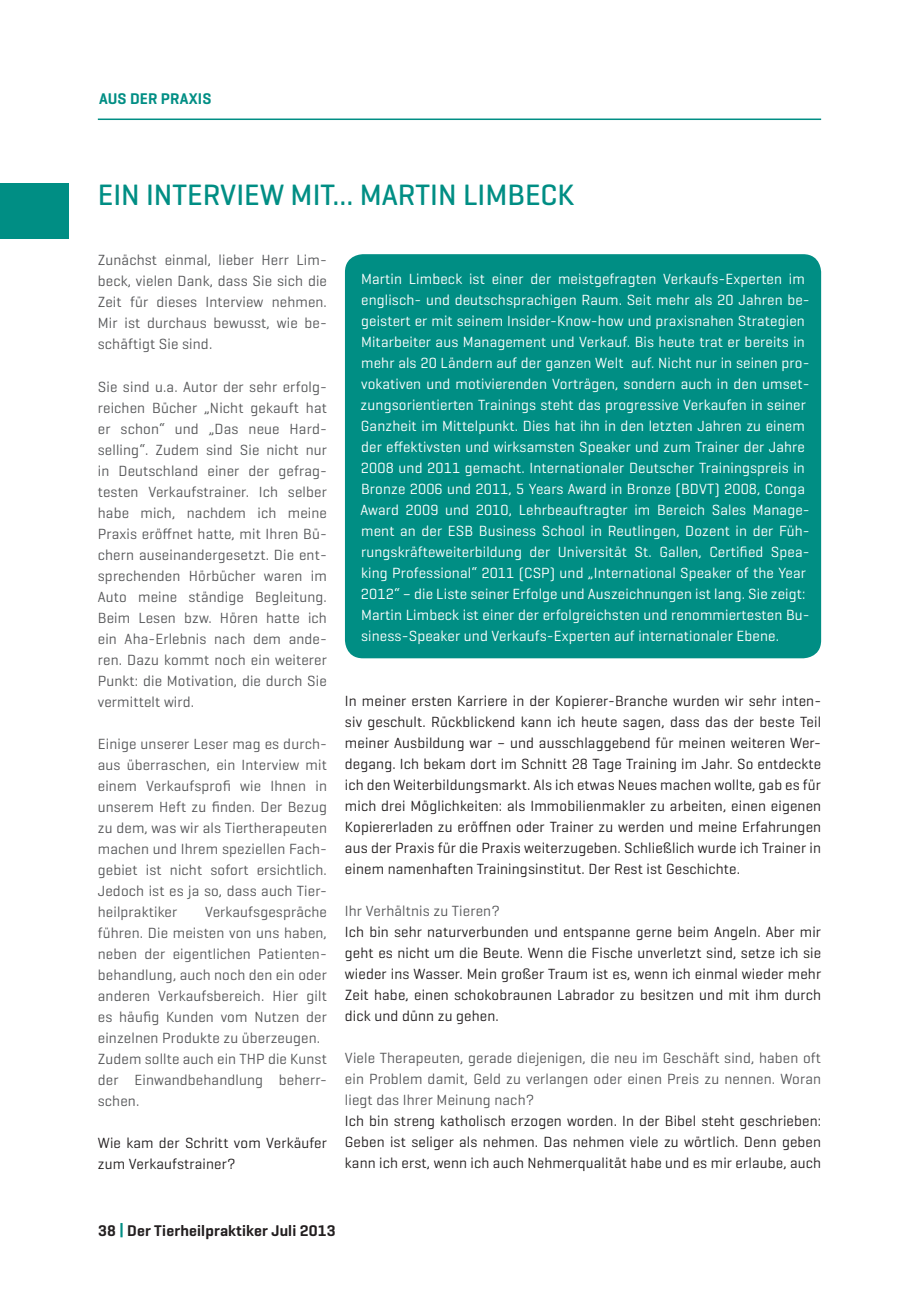
<style>
.page{position:relative;width:919px;height:1289px;background:#fff}
.page>*{position:absolute;margin:0;border:0;box-sizing:border-box;transform-origin:0 0}
.t1{font:500 30px "Geogrotesque";color:#008e84}
.t2{font:600 15.75px "Geogrotesque";letter-spacing:.01em;color:#231f20}
.t3{font:600 15.75px "Geogrotesque";letter-spacing:.01em;color:#008e84}
.t4{font:15px/21px "Geogrotesque";letter-spacing:.01em;color:#57585a;text-align:justify}
.t5{font:15px/21px "Geogrotesque";letter-spacing:.01em;color:#231f20;text-align:justify}
.t6{font:15px/21px "Geogrotesque";letter-spacing:.01em;color:#fff}
.s1{color:#008e84}
</style>
<div class="page">
<hr style="left:98px;top:118px;width:723px;height:2px;background:#008e84">
<div style="left:0;top:183px;width:68px;height:55px;background:#008e84"></div>
<div style="left:345px;top:254px;width:476px;height:404px;background:#008e84;border-radius:18px"></div>
<p class="t3" style="left:99px;top:92px;width:114px">AUS DER PRAXIS</p>
<h1 class="t1" style="left:98px;top:177px;width:478px">EIN INTERVIEW MIT... MARTIN LIMBECK</h1>
<p class="t4" style="left:98px;top:250px;width:230px">Zunächst einmal, lieber Herr Lim&shy;beck, vielen Dank, dass Sie sich die Zeit für dieses Interview nehmen.<br>Mir ist durchaus bewusst, wie be&shy;schäftigt Sie sind.</p>
<p class="t4" style="left:98px;top:376px;width:230px">Sie sind u.a. Autor der sehr erfolg&shy;reichen Bücher „Nicht gekauft hat er schon“ und „Das neue Hard&shy;selling“. Zudem sind Sie nicht nur in Deutschland einer der gefrag&shy;testen Verkaufstrainer. Ich selber habe mich, nachdem ich meine Praxis eröffnet hatte, mit Ihren Bü&shy;chern auseinandergesetzt. Die ent&shy;sprechenden Hörbücher waren im Auto meine ständige Begleitung.<br>Beim Lesen bzw. Hören hatte ich ein Aha-Erlebnis nach dem ande&shy;ren. Dazu kommt noch ein weiterer Punkt: die Motivation, die durch Sie vermittelt wird.</p>
<p class="t4" style="left:98px;top:733px;width:230px">Einige unserer Leser mag es durch&shy;aus überraschen, ein Interview mit einem Verkaufsprofi wie Ihnen in unserem Heft zu finden. Der Bezug zu dem, was wir als Tiertherapeuten machen und Ihrem speziellen Fach&shy;gebiet ist nicht sofort ersichtlich.<br>Jedoch ist es ja so, dass auch Tier&shy;heilpraktiker</p>
<p class="t4" style="left:98px;top:901px;width:230px;text-align:left;text-indent:107px">Verkaufsgespräche führen. Die meisten von uns haben, neben der eigentlichen Patienten&shy;behandlung, auch noch den ein oder anderen Verkaufsbereich. Hier gilt es häufig Kunden vom Nutzen der einzelnen Produkte zu überzeugen.<br>Zudem sollte auch ein THP die Kunst der Einwandbehandlung beherr&shy;schen.</p>
<p class="t5" style="left:98px;top:1132px;width:230px">Wie kam der Schritt vom Verkäufer zum Verkaufstrainer?</p>
<p class="t6" style="left:360px;top:268px;width:451px">Martin Limbeck ist einer der meistgefragten Verkaufs-Experten im englisch- und deutschsprachigen Raum. Seit mehr als 20 Jahren be&shy;geistert er mit seinem Insider-Know-how und praxisnahen Strategien Mitarbeiter aus Management und Verkauf. Bis heute trat er bereits in mehr als 20 Ländern auf der ganzen Welt auf. Nicht nur in seinen pro&shy;vokativen und motivierenden Vorträgen, sondern auch in den umset&shy;zungsorientierten Trainings steht das progressive Verkaufen in seiner Ganzheit im Mittelpunkt. Dies hat ihn in den letzten Jahren zu einem der effektivsten und wirksamsten Speaker und zum Trainer der Jahre 2008 und 2011 gemacht. Internationaler Deutscher Trainingspreis in Bronze 2006 und 2011, 5 Years Award in Bronze (BDVT) 2008, Conga Award 2009 und 2010, Lehrbeauftragter im Bereich Sales Manage&shy;ment an der ESB Business School in Reutlingen, Dozent in der Füh&shy;rungskräfteweiterbildung der Universität St. Gallen, Certified Spea&shy;king Professional“ 2011 (CSP) und „International Speaker of the Year 2012“ – die Liste seiner Erfolge und Auszeichnungen ist lang. Sie zeigt:<br>Martin Limbeck ist einer der erfolgreichsten und renommiertesten Bu&shy;siness-Speaker und Verkaufs-Experten auf internationaler Ebene.</p>
<p class="t5" style="left:345px;top:690px;width:477px">In meiner ersten Karriere in der Kopierer-Branche wurden wir sehr inten&shy;siv geschult. Rückblickend kann ich heute sagen, dass das der beste Teil meiner Ausbildung war – und ausschlaggebend für meinen weiteren Wer&shy;degang. Ich bekam dort im Schnitt 28 Tage Training im Jahr. So entdeckte ich den Weiterbildungsmarkt. Als ich etwas Neues machen wollte, gab es für mich drei Möglichkeiten: als Immobilienmakler zu arbeiten, einen eigenen Kopiererladen zu eröffnen oder Trainer zu werden und meine Erfahrungen aus der Praxis für die Praxis weiterzugeben. Schließlich wurde ich Trainer in einem namenhaften Trainingsinstitut. Der Rest ist Geschichte.</p>
<p class="t4" style="left:345px;top:900px;width:156px">Ihr Verhältnis zu Tieren?</p>
<p class="t5" style="left:345px;top:921px;width:477px">Ich bin sehr naturverbunden und entspanne gerne beim Angeln. Aber mir geht es nicht um die Beute. Wenn die Fische unverletzt sind, setze ich sie wieder ins Wasser. Mein großer Traum ist es, wenn ich einmal wieder mehr Zeit habe, einen schokobraunen Labrador zu besitzen und mit ihm durch dick und dünn zu gehen.</p>
<p class="t4" style="left:345px;top:1047px;width:477px">Viele Therapeuten, gerade diejenigen, die neu im Geschäft sind, haben oft ein Problem damit, Geld zu verlangen oder einen Preis zu nennen. Woran liegt das Ihrer Meinung nach?</p>
<p class="t5" style="left:345px;top:1110px;width:477px">Ich bin streng katholisch erzogen worden. In der Bibel steht geschrieben:<br>Geben ist seliger als nehmen. Das nehmen viele zu wörtlich. Denn geben kann ich erst, wenn ich auch Nehmerqualität habe und es mir erlaube, auch</p>
<p class="t2" style="left:98px;top:1223px;width:239px">38 <span class="s1">|</span> Der Tierheilpraktiker Juli 2013</p>
</div>
